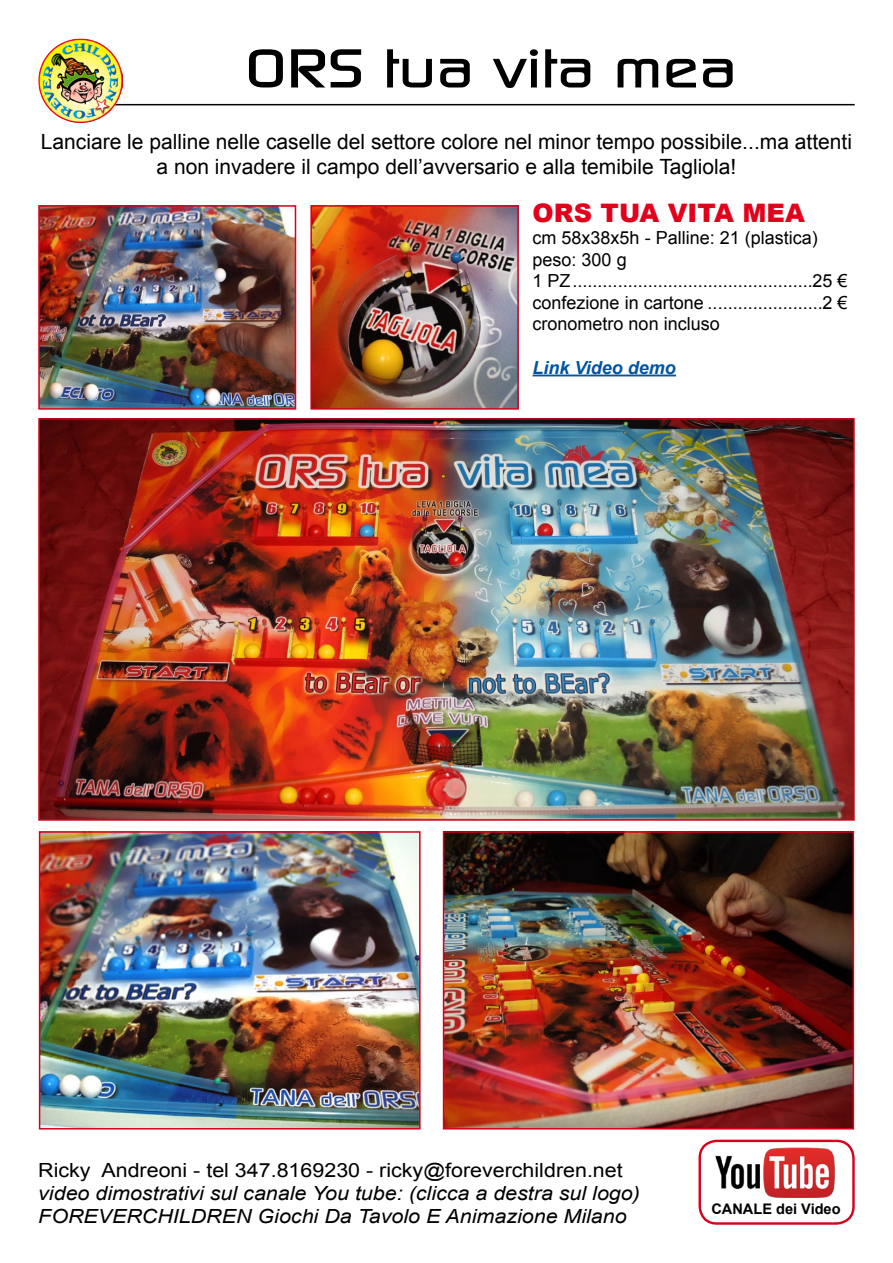
<style>
.page{position:relative;width:893px;height:1263px;background:#fff}
.page>*{position:absolute;margin:0;border:0;box-sizing:border-box;transform-origin:0 0}
.t1{font:52.5px "Bazouk S Si";color:#000;scale:1.25 1}
.t2{font:900 25.5px "Arial";color:#e2001a}
.t3{font:21px/25.2px "Arial";color:#000;text-align:center}
.t4{font:italic 19.5px/23.4px "Arial";color:#000;scale:1.1 1}
.t5{font:19.5px "Arial";color:#000;scale:1.1 1}
.t6{font:18px/21.6px "Arial";color:#000}
.t7{font:italic 700 18px "Arial";color:#0054a0}
.t8{font:700 14.55px "Arial";color:#000}
</style>
<div class="page">
<hr style="left:52px;top:104px;width:803px;height:1px;background:#000">
<img style="left:38px;top:38px;width:84px;height:84px">
<div style="left:698px;top:1140px;width:157px;height:85px;border:2px solid #d4021d;border-radius:17px"></div>
<img style="left:715px;top:1147px;width:121px;height:51px">
<img style="left:41px;top:421px;width:811px;height:397px">
<div style="left:38px;top:418px;width:817px;height:403px;border:2px solid #cd071e"></div>
<img style="left:41px;top:208px;width:252px;height:199px">
<div style="left:38px;top:205px;width:258px;height:205px;border:2px solid #d4021d"></div>
<img style="left:313px;top:208px;width:203px;height:199px">
<div style="left:310px;top:205px;width:209px;height:205px;border:2px solid #d4021d"></div>
<img style="left:42px;top:834px;width:376px;height:292px">
<div style="left:39px;top:831px;width:382px;height:298px;border:2px solid #d4021d"></div>
<img style="left:446px;top:834px;width:405px;height:292px">
<div style="left:443px;top:831px;width:411px;height:298px;border:2px solid #d4021d"></div>
<hr style="left:533px;top:375px;width:143px;height:1px;background:#0054a0">
<h1 class="t1" style="left:245px;top:43px;width:395px">ORS tua vita mea</h1>
<p class="t3" style="left:41px;top:129px;width:813px">Lanciare le palline nelle caselle del settore colore nel minor tempo possibile...ma attenti a non invadere il campo dell’avversario e alla temibile Tagliola!</p>
<h2 class="t2" style="left:533px;top:195px;width:274px">ORS TUA VITA MEA</h2>
<p class="t6" style="left:533px;top:227px;width:316px">cm 58x38x5h - Palline: 21 (plastica) peso: 300 g<br>1 PZ................................................25 € confezione in cartone .......................2 € cronometro non incluso</p>
<p class="t7" style="left:533px;top:355px;width:145px">Link Video demo</p>
<p class="t5" style="left:38px;top:1157px;width:533px">Ricky Andreoni - tel 347.8169230 - ricky@foreverchildren.net</p>
<p class="t4" style="left:38px;top:1182px;width:548px">video dimostrativi sul canale You tube: (clicca a destra sul logo)<br>FOREVERCHILDREN Giochi Da Tavolo E Animazione Milano</p>
<p class="t8" style="left:711px;top:1199px;width:131px">CANALE dei Video</p>
</div>
